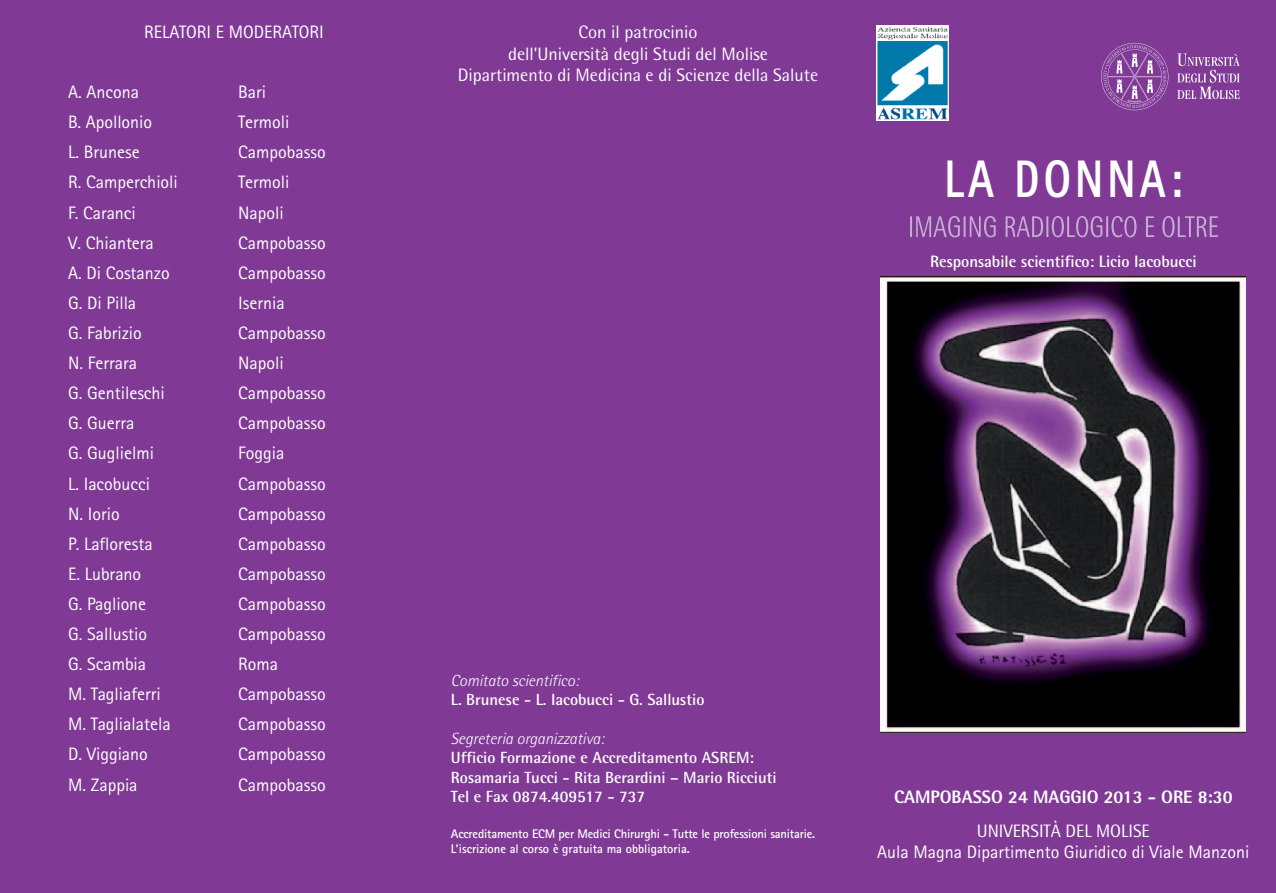
<style>
.page{position:relative;width:1276px;height:893px;background:#fff}
.page>*{position:absolute;margin:0;border:0;box-sizing:border-box;transform-origin:0 0}
.t1{font:800 52.8px "Rotis Sans Serif";letter-spacing:.1em;color:#fff;scale:.8 1}
.t2{font:18px "Rotis Sans Serif";color:#fff}
.t3{font:18px/21.6px "Rotis Semi Sans";color:#fff;text-align:center}
.t4{font:800 18px "Rotis Semi Sans";color:#fff}
.t5{font:700 16.5px "Rotis Semi Sans";color:#fff}
.t6{font:700 16.2px/19.4px "Rotis Semi Sans";color:#fff}
.t7{font:italic 300 16.2px "Rotis Semi Sans";color:#fff}
.t8{font:700 12.6px/15.1px "Rotis Sans Serif";letter-spacing:-.015em;color:#fff}
</style>
<div class="page">
<div style="left:0;top:0;width:1275px;height:893px;background:#803a96"></div>
<img style="left:880px;top:276px;width:366px;height:456px">
<svg style="left:910px;top:216px;width:296px;height:21px"></svg>
<img style="left:876px;top:26px;width:73px;height:94px">
<svg style="left:1101px;top:43px;width:67px;height:67px"></svg>
<svg style="left:1177px;top:53px;width:62px;height:46px"></svg>
<p class="t2" style="left:144px;top:21px;width:181px">RELATORI E MODERATORI</p>
<p class="t2" style="left:68px;top:81px;width:72px">A. Ancona</p>
<p class="t2" style="left:238px;top:81px;width:29px">Bari</p>
<p class="t2" style="left:68px;top:112px;width:86px">B. Apollonio</p>
<p class="t2" style="left:238px;top:112px;width:53px">Termoli</p>
<p class="t2" style="left:68px;top:142px;width:73px">L. Brunese</p>
<p class="t2" style="left:238px;top:142px;width:89px">Campobasso</p>
<p class="t2" style="left:68px;top:172px;width:111px">R. Camperchioli</p>
<p class="t2" style="left:238px;top:172px;width:53px">Termoli</p>
<p class="t2" style="left:68px;top:202px;width:69px">F. Caranci</p>
<p class="t2" style="left:238px;top:202px;width:47px">Napoli</p>
<p class="t2" style="left:68px;top:232px;width:87px">V. Chiantera</p>
<p class="t2" style="left:238px;top:232px;width:89px">Campobasso</p>
<p class="t2" style="left:68px;top:262px;width:103px">A. Di Costanzo</p>
<p class="t2" style="left:238px;top:262px;width:89px">Campobasso</p>
<p class="t2" style="left:68px;top:292px;width:70px">G. Di Pilla</p>
<p class="t2" style="left:238px;top:292px;width:48px">Isernia</p>
<p class="t2" style="left:68px;top:322px;width:75px">G. Fabrizio</p>
<p class="t2" style="left:238px;top:322px;width:89px">Campobasso</p>
<p class="t2" style="left:68px;top:352px;width:70px">N. Ferrara</p>
<p class="t2" style="left:238px;top:352px;width:47px">Napoli</p>
<p class="t2" style="left:68px;top:382px;width:98px">G. Gentileschi</p>
<p class="t2" style="left:238px;top:382px;width:89px">Campobasso</p>
<p class="t2" style="left:68px;top:413px;width:68px">G. Guerra</p>
<p class="t2" style="left:238px;top:413px;width:89px">Campobasso</p>
<p class="t2" style="left:68px;top:443px;width:87px">G. Guglielmi</p>
<p class="t2" style="left:238px;top:443px;width:48px">Foggia</p>
<p class="t2" style="left:68px;top:473px;width:84px">L. Iacobucci</p>
<p class="t2" style="left:238px;top:473px;width:89px">Campobasso</p>
<p class="t2" style="left:68px;top:503px;width:53px">N. Iorio</p>
<p class="t2" style="left:238px;top:503px;width:89px">Campobasso</p>
<p class="t2" style="left:68px;top:533px;width:86px">P. Lafloresta</p>
<p class="t2" style="left:238px;top:533px;width:89px">Campobasso</p>
<p class="t2" style="left:68px;top:563px;width:75px">E. Lubrano</p>
<p class="t2" style="left:238px;top:563px;width:89px">Campobasso</p>
<p class="t2" style="left:68px;top:593px;width:80px">G. Paglione</p>
<p class="t2" style="left:238px;top:593px;width:89px">Campobasso</p>
<p class="t2" style="left:68px;top:623px;width:81px">G. Sallustio</p>
<p class="t2" style="left:238px;top:623px;width:89px">Campobasso</p>
<p class="t2" style="left:68px;top:653px;width:80px">G. Scambia</p>
<p class="t2" style="left:238px;top:653px;width:41px">Roma</p>
<p class="t2" style="left:68px;top:684px;width:94px">M. Tagliaferri</p>
<p class="t2" style="left:238px;top:684px;width:89px">Campobasso</p>
<p class="t2" style="left:68px;top:714px;width:104px">M. Taglialatela</p>
<p class="t2" style="left:238px;top:714px;width:89px">Campobasso</p>
<p class="t2" style="left:68px;top:744px;width:81px">D. Viggiano</p>
<p class="t2" style="left:238px;top:744px;width:89px">Campobasso</p>
<p class="t2" style="left:68px;top:774px;width:71px">M. Zappia</p>
<p class="t2" style="left:238px;top:774px;width:89px">Campobasso</p>
<p class="t3" style="left:458px;top:21px;width:362px">Con il patrocinio<br>dell'Università degli Studi del Molise<br>Dipartimento di Medicina e di Scienze della Salute</p>
<h1 class="t1" style="left:944px;top:145px;width:299px">LA DONNA:</h1>
<p class="t5" style="left:930px;top:251px;width:268px">Responsabile scientifico: Licio Iacobucci</p>
<p class="t7" style="left:451px;top:670px;width:130px">Comitato scientifico:</p>
<p class="t6" style="left:451px;top:689px;width:255px">L. Brunese - L. Iacobucci - G. Sallustio</p>
<p class="t7" style="left:451px;top:729px;width:155px">Segreteria organizzativa:</p>
<p class="t6" style="left:451px;top:748px;width:327px">Ufficio Formazione e Accreditamento ASREM:<br>Rosamaria Tucci - Rita Berardini – Mario Ricciuti<br>Tel e Fax 0874.409517 - 737</p>
<p class="t8" style="left:451px;top:826px;width:366px">Accreditamento ECM per Medici Chirurghi - Tutte le professioni sanitarie.<br>L’iscrizione al corso è gratuita ma obbligatoria.</p>
<p class="t4" style="left:894px;top:786px;width:340px">CAMPOBASSO 24 MAGGIO 2013 - ORE 8:30</p>
<p class="t3" style="left:977px;top:819px;width:174px">UNIVERSITÀ DEL MOLISE</p>
<p class="t2" style="left:877px;top:841px;width:374px">Aula Magna Dipartimento Giuridico di Viale Manzoni</p>
</div>
